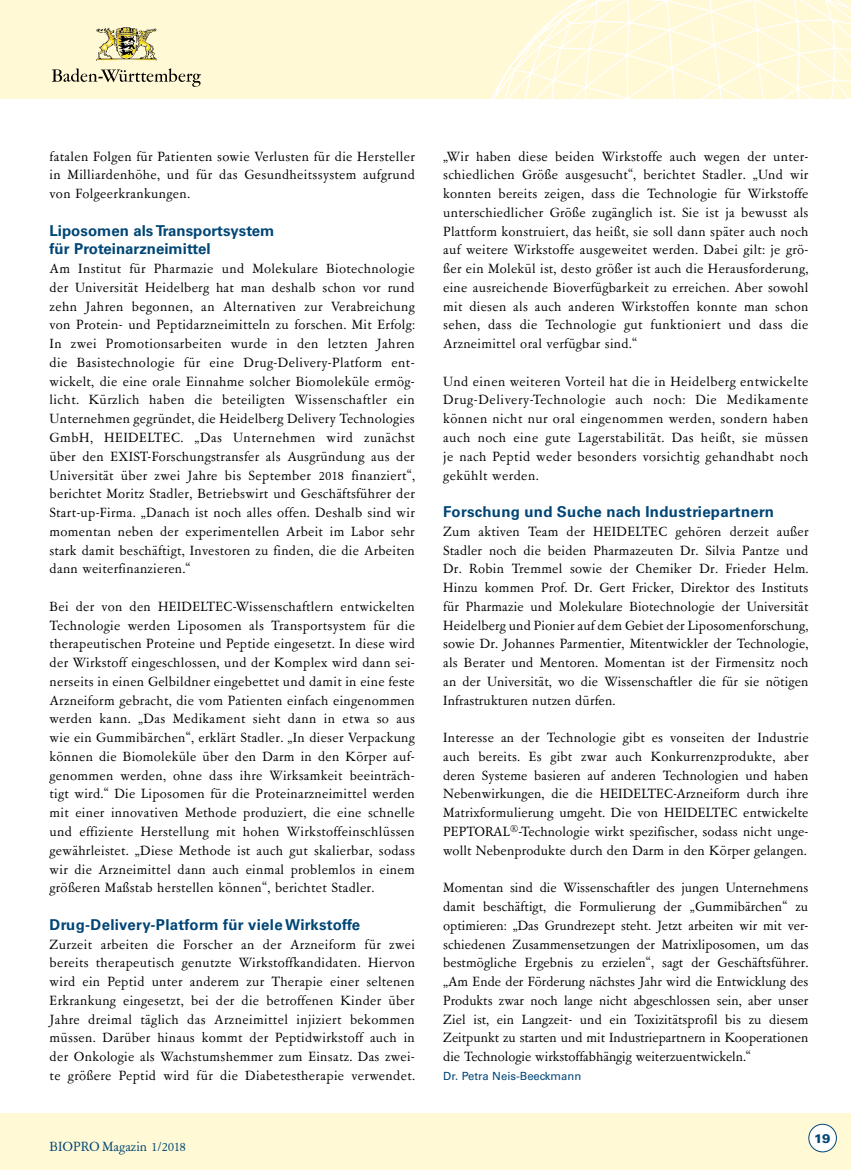
<style>
.page{position:relative;width:851px;height:1170px;background:#fff}
.page>*{position:absolute;margin:0;border:0;box-sizing:border-box;transform-origin:0 0}
.t1{font:15px/18.8px "Garamont Amst SB Rom";letter-spacing:.02em;color:#000;text-align:justify}
.t2{font:700 15px "Univers";letter-spacing:.02em;color:#004676}
.t3{font:700 15px/18.8px "Univers";color:#004676}
.t4{font:15px "Garamont Amst SB Rom";color:#004676}
.t5{font:900 12.5px "Univers";color:#004676}
.t6{font:11.25px "Univers";color:#004676}
</style>
<div class="page">
<div style="left:0;top:0;width:850px;height:99px;background:#fff9d5"></div>
<img style="left:490px;top:0;width:360px;height:99px">
<div style="left:0;top:1113px;width:850px;height:56px;background:#fff9d5"></div>
<div style="left:808px;top:1124px;width:28px;height:27px;background:#fff;border-radius:50%"></div>
<div style="left:808px;top:1123px;width:28px;height:29px;border:1px solid #004676;border-radius:50%"></div>
<img style="left:96px;top:27px;width:61px;height:33px">
<svg style="left:52px;top:68px;width:149px;height:19px"></svg>
<p class="t1" style="left:50px;top:147px;width:366px">fatalen Folgen für Patienten sowie Verlusten für die Hersteller in Milliardenhöhe, und für das Gesundheitssystem aufgrund von Folgeerkrankungen.</p>
<p class="t3" style="left:50px;top:221px;width:226px">Liposomen als Transportsystem für Proteinarzneimittel</p>
<p class="t1" style="left:50px;top:260px;width:367px">Am Institut für Pharmazie und Molekulare Biotechnologie der Universität Heidelberg hat man deshalb schon vor rund zehn Jahren begonnen, an Alternativen zur Verabreichung von Protein- und Peptidarzneimitteln zu forschen. Mit Erfolg:<br>In zwei Promotionsarbeiten wurde in den letzten Jahren die Basistechnologie für eine Drug-Delivery-Platform ent&shy;wickelt, die eine orale Einnahme solcher Biomoleküle ermög&shy;licht. Kürzlich haben die beteiligten Wissenschaftler ein Unternehmen gegründet, die Heidelberg Delivery Technologies GmbH, HEIDELTEC. „Das Unternehmen wird zunächst über den EXIST-Forschungstransfer als Ausgründung aus der Universität über zwei Jahre bis September 2018 finanziert“, berichtet Moritz Stadler, Betriebswirt und Geschäftsführer der Start-up-Firma. „Danach ist noch alles offen. Deshalb sind wir momentan neben der experimentellen Arbeit im Labor sehr stark damit beschäftigt, Investoren zu finden, die die Arbeiten dann weiterfinanzieren.“</p>
<p class="t1" style="left:50px;top:597px;width:367px">Bei der von den HEIDELTEC-Wissenschaftlern entwickelten Technologie werden Liposomen als Transportsystem für die therapeutischen Proteine und Peptide eingesetzt. In diese wird der Wirkstoff eingeschlossen, und der Komplex wird dann sei&shy;nerseits in einen Gelbildner eingebettet und damit in eine feste Arzneiform gebracht, die vom Patienten einfach eingenommen werden kann. „Das Medikament sieht dann in etwa so aus wie ein Gummibärchen“, erklärt Stadler. „In dieser Verpackung können die Biomoleküle über den Darm in den Körper auf&shy;genommen werden, ohne dass ihre Wirksamkeit beeinträch&shy;tigt wird.“ Die Liposomen für die Proteinarzneimittel werden mit einer innovativen Methode produziert, die eine schnelle und effiziente Herstellung mit hohen Wirkstoffeinschlüssen gewährleistet. „Diese Methode ist auch gut skalierbar, sodass wir die Arzneimittel dann auch einmal problemlos in einem größeren Maßstab herstellen können“, berichtet Stadler.</p>
<p class="t2" style="left:50px;top:915px;width:312px">Drug-Delivery-Platform für viele Wirkstoffe</p>
<p class="t1" style="left:50px;top:935px;width:367px">Zurzeit arbeiten die Forscher an der Arzneiform für zwei bereits therapeutisch genutzte Wirkstoffkandidaten. Hiervon wird ein Peptid unter anderem zur Therapie einer seltenen Erkrankung eingesetzt, bei der die betroffenen Kinder über Jahre dreimal täglich das Arzneimittel injiziert bekommen müssen. Darüber hinaus kommt der Peptidwirkstoff auch in der Onkologie als Wachstumshemmer zum Einsatz. Das zwei&shy;te größere Peptid wird für die Diabetestherapie verwendet.</p>
<p class="t4" style="left:50px;top:1138px;width:138px">BIOPRO Magazin 1/2018</p>
<p class="t1" style="left:443px;top:147px;width:367px">„Wir haben diese beiden Wirkstoffe auch wegen der unter&shy;schiedlichen Größe ausgesucht“, berichtet Stadler. „Und wir konnten bereits zeigen, dass die Technologie für Wirkstoffe unterschiedlicher Größe zugänglich ist. Sie ist ja bewusst als Plattform konstruiert, das heißt, sie soll dann später auch noch auf weitere Wirkstoffe ausgeweitet werden. Dabei gilt: je grö&shy;ßer ein Molekül ist, desto größer ist auch die Herausforderung, eine ausreichende Bioverfügbarkeit zu erreichen. Aber sowohl mit diesen als auch anderen Wirkstoffen konnte man schon sehen, dass die Technologie gut funktioniert und dass die Arzneimittel oral verfügbar sind.“</p>
<p class="t1" style="left:443px;top:372px;width:366px">Und einen weiteren Vorteil hat die in Heidelberg entwickelte Drug-Delivery-Technologie auch noch: Die Medikamente können nicht nur oral eingenommen werden, sondern haben auch noch eine gute Lagerstabilität. Das heißt, sie müssen je nach Peptid weder besonders vorsichtig gehandhabt noch gekühlt werden.</p>
<p class="t2" style="left:443px;top:503px;width:332px">Forschung und Suche nach Industriepartnern</p>
<p class="t1" style="left:443px;top:522px;width:367px">Zum aktiven Team der HEIDELTEC gehören derzeit außer Stadler noch die beiden Pharmazeuten Dr. Silvia Pantze und Dr. Robin Tremmel sowie der Chemiker Dr. Frieder Helm.<br>Hinzu kommen Prof. Dr. Gert Fricker, Direktor des Instituts für Pharmazie und Molekulare Biotechnologie der Universität Heidelberg und Pionier auf dem Gebiet der Liposomenforschung, sowie Dr. Johannes Parmentier, Mitentwickler der Technologie, als Berater und Mentoren. Momentan ist der Firmensitz noch an der Universität, wo die Wissenschaftler die für sie nötigen Infrastrukturen nutzen dürfen.</p>
<p class="t1" style="left:443px;top:728px;width:367px">Interesse an der Technologie gibt es vonseiten der Industrie auch bereits. Es gibt zwar auch Konkurrenzprodukte, aber deren Systeme basieren auf anderen Technologien und haben Nebenwirkungen, die die HEIDELTEC-Arzneiform durch ihre Matrixformulierung umgeht. Die von HEIDELTEC entwickelte PEPTORAL<sup>®</sup>-Technologie wirkt spezifischer, sodass nicht unge&shy;wollt Nebenprodukte durch den Darm in den Körper gelangen.</p>
<p class="t1" style="left:443px;top:878px;width:367px">Momentan sind die Wissenschaftler des jungen Unternehmens damit beschäftigt, die Formulierung der „Gummibärchen“ zu optimieren: „Das Grundrezept steht. Jetzt arbeiten wir mit ver&shy;schiedenen Zusammensetzungen der Matrixliposomen, um das bestmögliche Ergebnis zu erzielen“, sagt der Geschäftsführer. „Am Ende der Förderung nächstes Jahr wird die Entwicklung des Produkts zwar noch lange nicht abgeschlossen sein, aber unser Ziel ist, ein Langzeit- und ein Toxizitätsprofil bis zu diesem Zeitpunkt zu starten und mit Industriepartnern in Kooperationen die Technologie wirkstoffabhängig weiterzuentwickeln.“</p>
<p class="t6" style="left:443px;top:1069px;width:139px">Dr. Petra Neis-Beeckmann</p>
<p class="t5" style="left:814px;top:1130px;width:18px">19</p>
</div>
